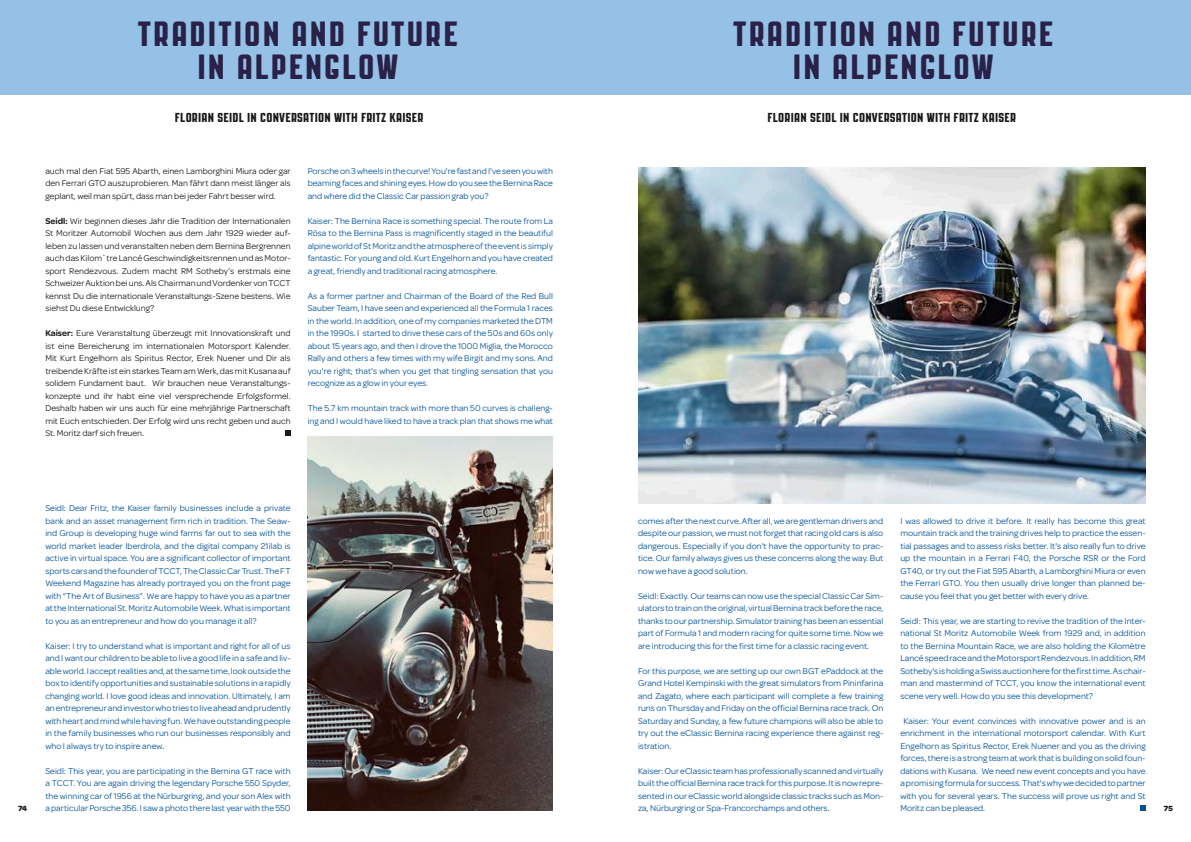
<style>
.page{position:relative;width:1191px;height:842px;background:#fff}
.page>*{position:absolute;margin:0;border:0;box-sizing:border-box;transform-origin:0 0}
.t1{font:35px/33px "PAG Revolucion W00";letter-spacing:.06em;color:#292147;text-align:center}
.t2{font:13px "PAG Revolucion W00";letter-spacing:.02em;color:#1a1918}
.t3{font:9px/12.5px "Omnes";color:#005197;text-align:justify}
.t4{font:9px/12.5px "Omnes";color:#1a1918;text-align:justify}
.t5{font:700 8px "Omnes";color:#1a1918}
.s1{font-weight:600}
</style>
<div class="page">
<div style="left:595px;top:0;width:596px;height:94px;background:#95c1e6"></div>
<div style="left:0;top:0;width:595px;height:94px;background:#95c1e6"></div>
<svg style="left:285px;top:430px;width:6px;height:5px"></svg>
<svg style="left:1140px;top:805px;width:5px;height:5px"></svg>
<img style="left:308px;top:436px;width:245px;height:374px">
<img style="left:638px;top:167px;width:507px;height:337px">
<h1 class="t1" style="left:138px;top:18px;width:321px">TRADITION AND FUTURE<br>IN ALPENGLOW</h1>
<h1 class="t1" style="left:733px;top:18px;width:321px">TRADITION AND FUTURE<br>IN ALPENGLOW</h1>
<h2 class="t2" style="left:175px;top:111px;width:250px">FLORIAN SEIDL IN CONVERSATION WITH FRITZ KAISER</h2>
<h2 class="t2" style="left:767px;top:111px;width:250px">FLORIAN SEIDL IN CONVERSATION WITH FRITZ KAISER</h2>
<p class="t4" style="left:45px;top:164px;width:247px">auch mal den Fiat 595 Abarth, einen Lamborghini Miura oder gar den Ferrari GTO auszuprobieren. Man fährt dann meist länger als geplant, weil man spürt, dass man bei jeder Fahrt besser wird.</p>
<p class="t4" style="left:45px;top:214px;width:247px"><span class="s1">Seidl:</span> Wir beginnen dieses Jahr die Tradition der Internationalen St Moritzer Automobil Wochen aus dem Jahr 1929 wieder auf&shy;leben zu lassen und veranstalten neben dem Bernina Bergrennen auch das Kilom`tre Lancé Geschwindigkeitsrennen und as Motor&shy;sport Rendezvous. Zudem macht RM Sotheby’s erstmals eine Schweizer Auktion bei uns. Als Chairman und Vordenker von TCCT kennst Du die internationale Veranstaltungs-Szene bestens. Wie siehst Du diese Entwicklung?</p>
<p class="t4" style="left:45px;top:326px;width:247px"><span class="s1">Kaiser:</span> Eure Veranstaltung überzeugt mit Innovationskraft und ist eine Bereicherung im internationalen Motorsport Kalender.<br>Mit Kurt Engelhorn als Spiritus Rector, Erek Nuener und Dir als treibende Kräfte ist ein starkes Team am Werk, das mit Kusana auf solidem Fundament baut. Wir brauchen neue Veranstaltungs&shy;konzepte und ihr habt eine viel versprechende Erfolgsformel.<br>Deshalb haben wir uns auch für eine mehrjährige Partnerschaft mit Euch entschieden. Der Erfolg wird uns recht geben und auch St. Moritz darf sich freuen.</p>
<p class="t3" style="left:308px;top:164px;width:247px">Porsche on 3 wheels in the curve! You're fast and I've seen you with beaming faces and shining eyes. How do you see the Bernina Race and where did the Classic Car passion grab you?</p>
<p class="t3" style="left:308px;top:214px;width:247px">Kaiser: The Bernina Race is something special. The route from La Rösa to the Bernina Pass is magnificently staged in the beautiful alpine world of St Moritz and the atmosphere of the event is simply fantastic. For young and old. Kurt Engelhorn and you have created a great, friendly and traditional racing atmosphere.</p>
<p class="t3" style="left:308px;top:289px;width:247px">As a former partner and Chairman of the Board of the Red Bull Sauber Team, I have seen and experienced all the Formula 1 races in the world. In addition, one of my companies marketed the DTM in the 1990s. I started to drive these cars of the 50s and 60s only about 15 years ago, and then I drove the 1000 Miglia, the Morocco Rally and others a few times with my wife Birgit and my sons. And you're right; that's when you get that tingling sensation that you recognize as a glow in your eyes.</p>
<p class="t3" style="left:308px;top:401px;width:247px">The 5.7 km mountain track with more than 50 curves is challeng&shy;ing and I would have liked to have a track plan that shows me what</p>
<p class="t3" style="left:45px;top:501px;width:247px">Seidl: Dear Fritz, the Kaiser family businesses include a private bank and an asset management firm rich in tradition. The Seaw&shy;ind Group is developing huge wind farms far out to sea with the world market leader Iberdrola, and the digital company 21ilab is active in virtual space. You are a significant collector of important sports cars and the founder of TCCT, The Classic Car Trust. The FT Weekend Magazine has already portrayed you on the front page with “The Art of Business”. We are happy to have you as a partner at the International St. Moritz Automobile Week. What is important to you as an entrepreneur and how do you manage it all?</p>
<p class="t3" style="left:45px;top:639px;width:247px">Kaiser: I try to understand what is important and right for all of us and I want our children to be able to live a good life in a safe and liv&shy;able world. I accept realities and, at the same time, look outside the box to identify opportunities and sustainable solutions in a rapidly changing world. I love good ideas and innovation. Ultimately, I am an entrepreneur and investor who tries to live ahead and prudently with heart and mind while having fun. We have outstanding people in the family businesses who run our businesses responsibly and who I always try to inspire anew.</p>
<p class="t3" style="left:45px;top:764px;width:247px">Seidl: This year, you are participating in the Bernina GT race with a TCCT. You are again driving the legendary Porsche 550 Spyder, the winning car of 1956 at the Nürburgring, and your son Alex with a particular Porsche 356. I saw a photo there last year with the 550</p>
<p class="t3" style="left:638px;top:514px;width:247px">comes after the next curve. After all, we are gentleman drivers and despite our passion, we must not forget that racing old cars is also dangerous. Especially if you don't have the opportunity to prac&shy;tice. Our family always gives us these concerns along the way. But now we have a good solution.</p>
<p class="t3" style="left:638px;top:589px;width:247px">Seidl: Exactly. Our teams can now use the special Classic Car Sim&shy;ulators to train on the original, virtual Bernina track before the race, thanks to our partnership. Simulator training has been an essential part of Formula 1 and modern racing for quite some time. Now we are introducing this for the first time for a classic racing event.</p>
<p class="t3" style="left:638px;top:664px;width:247px">For this purpose, we are setting up our own BGT ePaddock at the Grand Hotel Kempinski with the great simulators from Pininfarina and Zagato, where each participant will complete a few training runs on Thursday and Friday on the official Bernina race track. On Saturday and Sunday, a few future champions will also be able to try out the eClassic Bernina racing experience there against reg&shy;istration.</p>
<p class="t3" style="left:638px;top:764px;width:247px">Kaiser: Our eClassic team has professionally scanned and virtually built the official Bernina race track for this purpose. It is now repre&shy;sented in our eClassic world alongside classic tracks such as Mon&shy;za, Nürburgring or Spa-Francorchamps and others.</p>
<p class="t3" style="left:900px;top:514px;width:247px">I was allowed to drive it before. It really has become this great mountain track and the training drives help to practice the essen&shy;tial passages and to assess risks better. It's also really fun to drive up the mountain in a Ferrari F40, the Porsche RSR or the Ford GT40, or try out the Fiat 595 Abarth, a Lamborghini Miura or even the Ferrari GTO. You then usually drive longer than planned be&shy;cause you feel that you get better with every drive.</p>
<p class="t3" style="left:900px;top:614px;width:247px">Seidl: This year, we are starting to revive the tradition of the Inter&shy;national St Moritz Automobile Week from 1929 and, in addition to the Bernina Mountain Race, we are also holding the Kilomètre Lancé speed race and the Motorsport Rendezvous. In addition, RM Sotheby's is holding a Swiss auction here for the first time. As chair&shy;man and mastermind of TCCT, you know the international event scene very well. How do you see this development?</p>
<p class="t3" style="left:900px;top:714px;width:247px;text-indent:3px">Kaiser: Your event convinces with innovative power and is an enrichment in the international motorsport calendar. With Kurt Engelhorn as Spiritus Rector, Erek Nuener and you as the driving forces, there is a strong team at work that is building on solid foun&shy;dations with Kusana. We need new event concepts and you have a promising formula for success. That's why we decided to partner with you for several years. The success will prove us right and St Moritz can be pleased.</p>
<p class="t5" style="left:18px;top:802px;width:11px">74</p>
<p class="t5" style="left:1163px;top:802px;width:11px">75</p>
</div>
